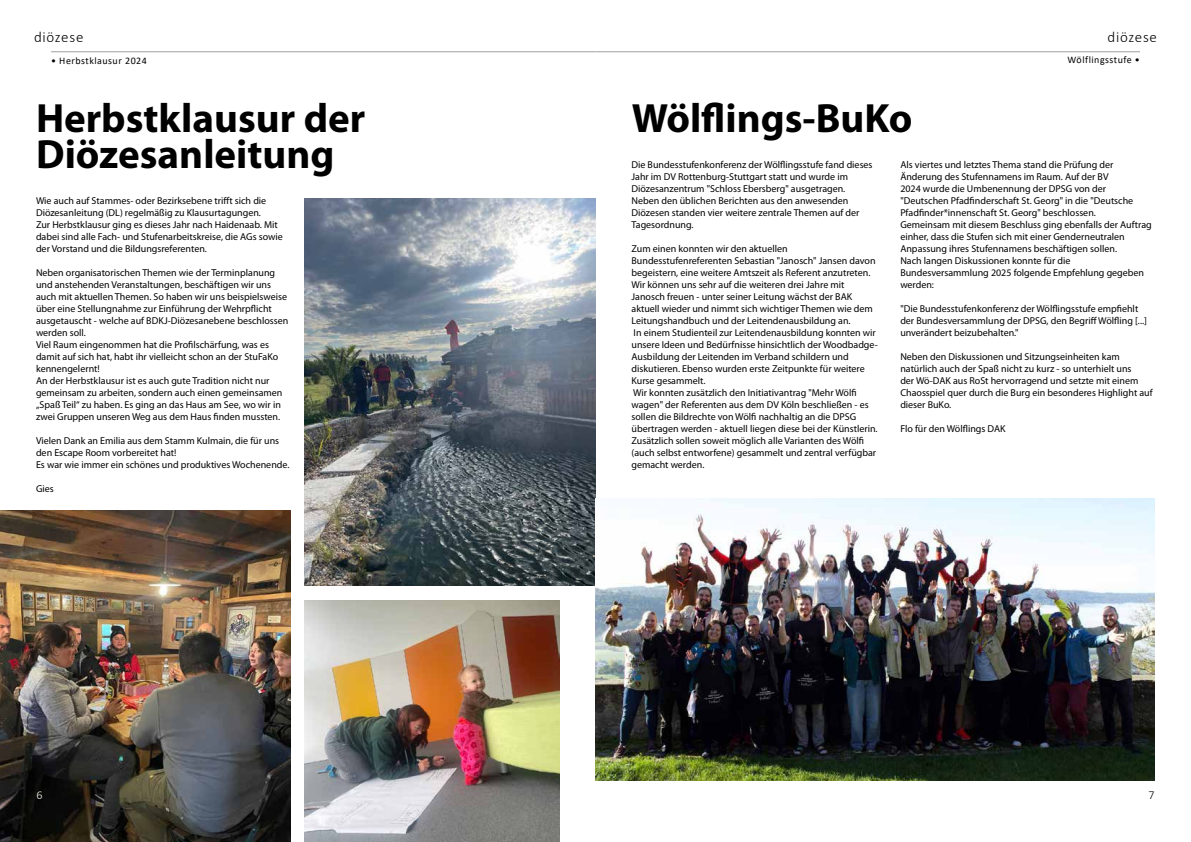
<style>
.page{position:relative;width:1191px;height:842px;background:#fff}
.page>*{position:absolute;margin:0;border:0;box-sizing:border-box;transform-origin:0 0}
.t1{font:700 41px/36px "Myriad Pro";color:#000}
.t2{font:300 15px "Calibri";letter-spacing:.05em;color:#000}
.t3{font:300 12px "Calibri";color:#000}
.t4{font:300 12px "Calibri";color:#fff}
.t5{font:10px/12px "Myriad Pro";color:#000}
.t6{font:10px "Calibri";letter-spacing:.05em;color:#000}
</style>
<div class="page">
<hr style="left:51px;top:51px;width:544px;height:1px;background:#9d9fa2">
<hr style="left:595px;top:51px;width:545px;height:1px;background:#9d9fa2">
<img style="left:0;top:510px;width:291px;height:332px">
<img style="left:305px;top:198px;width:290px;height:387px">
<img style="left:305px;top:600px;width:254px;height:242px">
<img style="left:595px;top:498px;width:559px;height:282px">
<h2 class="t2" style="left:34px;top:28px;width:51px">diözese</h2>
<h2 class="t2" style="left:1107px;top:28px;width:51px">diözese</h2>
<p class="t6" style="left:51px;top:54px;width:97px">• Herbstklausur 2024</p>
<p class="t6" style="left:1067px;top:52px;width:74px">Wölflingsstufe •</p>
<h1 class="t1" style="left:36px;top:99px;width:331px">Herbstklausur der<br>Diözesanleitung</h1>
<p class="t5" style="left:36px;top:194px;width:248px">Wie auch auf Stammes- oder Bezirksebene trifft sich die Diözesanleitung (DL) regelmäßig zu Klausurtagungen.<br>Zur Herbstklausur ging es dieses Jahr nach Haidenaab. Mit dabei sind alle Fach- und Stufenarbeitskreise, die AGs sowie der Vorstand und die Bildungsreferenten.</p>
<p class="t5" style="left:36px;top:266px;width:254px">Neben organisatorischen Themen wie der Terminplanung und anstehenden Veranstaltungen, beschäftigen wir uns auch mit aktuellen Themen. So haben wir uns beispielsweise über eine Stellungnahme zur Einführung der Wehrpflicht ausgetauscht - welche auf BDKJ-Diözesanebene beschlossen werden soll.<br>Viel Raum eingenommen hat die Profilschärfung, was es damit auf sich hat, habt ihr vielleicht schon an der StuFaKo kennengelernt!<br>An der Herbstklausur ist es auch gute Tradition nicht nur gemeinsam zu arbeiten, sondern auch einen gemeinsamen „Spaß Teil“ zu haben. Es ging an das Haus am See, wo wir in zwei Gruppen unseren Weg aus dem Haus finden mussten.</p>
<p class="t5" style="left:36px;top:434px;width:255px">Vielen Dank an Emilia aus dem Stamm Kulmain, die für uns den Escape Room vorbereitet hat!<br>Es war wie immer ein schönes und produktives Wochenende.</p>
<p class="t5" style="left:36px;top:482px;width:19px">Gies</p>
<h1 class="t1" style="left:631px;top:99px;width:282px">Wölflings-BuKo</h1>
<p class="t5" style="left:631px;top:158px;width:243px">Die Bundesstufenkonferenz der Wölflingsstufe fand dieses Jahr im DV Rottenburg-Stuttgart statt und wurde im Diözesanzentrum "Schloss Ebersberg" ausgetragen.<br>Neben den üblichen Berichten aus den anwesenden Diözesen standen vier weitere zentrale Themen auf der Tagesordnung.</p>
<p class="t5" style="left:631px;top:242px;width:248px">Zum einen konnten wir den aktuellen Bundesstufenreferenten Sebastian "Janosch" Jansen davon begeistern, eine weitere Amtszeit als Referent anzutreten.<br>Wir können uns sehr auf die weiteren drei Jahre mit Janosch freuen - unter seiner Leitung wächst der BAK aktuell wieder und nimmt sich wichtiger Themen wie dem Leitungshandbuch und der Leitendenausbildung an.<br>In einem Studienteil zur Leitendenausbildung konnten wir unsere Ideen und Bedürfnisse hinsichtlich der Woodbadge-Ausbildung der Leitenden im Verband schildern und diskutieren. Ebenso wurden erste Zeitpunkte für weitere Kurse gesammelt.<br>Wir konnten zusätzlich den Initiativantrag "Mehr Wölfi wagen" der Referenten aus dem DV Köln beschließen - es sollen die Bildrechte von Wölfi nachhaltig an die DPSG übertragen werden - aktuell liegen diese bei der Künstlerin.<br>Zusätzlich sollen soweit möglich alle Varianten des Wölfi (auch selbst entworfene) gesammelt und zentral verfügbar gemacht werden.</p>
<p class="t5" style="left:900px;top:158px;width:253px">Als viertes und letztes Thema stand die Prüfung der Änderung des Stufennamens im Raum. Auf der BV<br>2024 wurde die Umbenennung der DPSG von der "Deutschen Pfadfinderschaft St. Georg" in die "Deutsche Pfadfinder*innenschaft St. Georg" beschlossen.<br>Gemeinsam mit diesem Beschluss ging ebenfalls der Auftrag einher, dass die Stufen sich mit einer Genderneutralen Anpassung ihres Stufennamens beschäftigen sollen.<br>Nach langen Diskussionen konnte für die Bundesversammlung 2025 folgende Empfehlung gegeben werden:</p>
<p class="t5" style="left:900px;top:302px;width:248px">"Die Bundesstufenkonferenz der Wölflingsstufe empfiehlt der Bundesversammlung der DPSG, den Begriff Wölfling [...] unverändert beizubehalten."</p>
<p class="t5" style="left:900px;top:350px;width:254px">Neben den Diskussionen und Sitzungseinheiten kam natürlich auch der Spaß nicht zu kurz - so unterhielt uns<br>der Wö-DAK aus RoSt hervorragend und setzte mit einem Chaosspiel quer durch die Burg ein besonderes Highlight auf dieser BuKo.</p>
<p class="t5" style="left:900px;top:422px;width:107px">Flo für den Wölflings DAK</p>
<p class="t4" style="left:36px;top:787px;width:8px">6</p>
<p class="t3" style="left:1148px;top:787px;width:8px">7</p>
</div>
